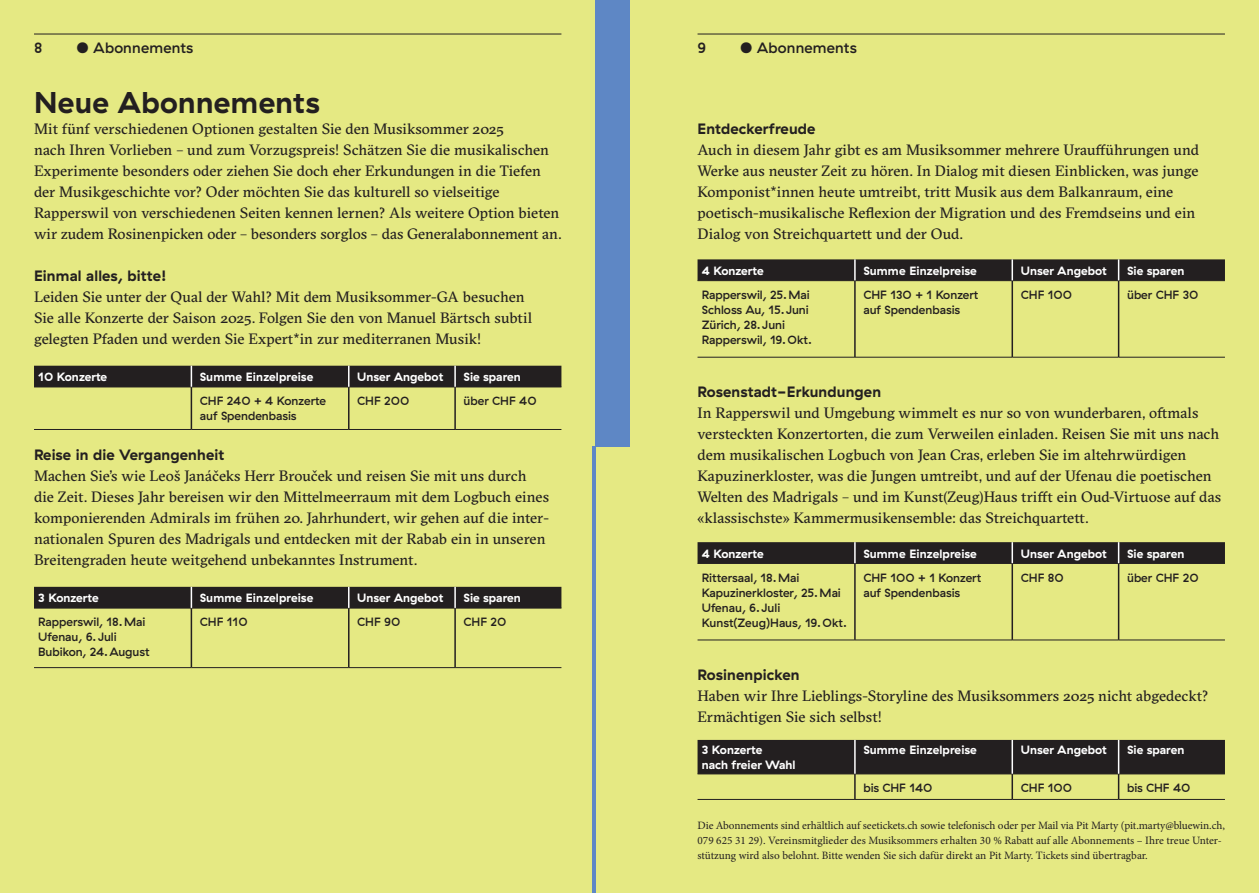
<style>
.page{position:relative;width:1259px;height:893px;background:#e5e983}
.page>*{position:absolute;margin:0;border:0;box-sizing:border-box;transform-origin:0 0}
.t1{font:700 30px "GT Haptik";letter-spacing:.01em;color:#231f20}
.t2{font:15px/21px "GT Sectra";color:#231f20}
.t3{font:700 15px "GT Haptik";letter-spacing:.01em;color:#231f20}
.t4{font:500 15px "GT Haptik";letter-spacing:.01em;color:#231f20}
.t5{font:500 12px/15px "GT Haptik";color:#231f20}
.t6{font:700 12px/15px "GT Haptik";color:#fff}
.t7{font:11.25px/15px "Minion Pro";letter-spacing:-.005em;color:#231f20}
</style>
<div class="page">
<hr style="left:697px;top:34px;width:528px;height:1px;background:#231f20">
<hr style="left:34px;top:34px;width:527px;height:1px;background:#231f20">
<hr style="left:34px;top:387px;width:157px;height:1px;background:#231f20">
<hr style="left:191px;top:387px;width:158px;height:1px;background:#231f20">
<hr style="left:349px;top:387px;width:106px;height:1px;background:#231f20">
<hr style="left:455px;top:387px;width:106px;height:1px;background:#231f20">
<hr style="left:34px;top:429px;width:157px;height:1px;background:#231f20">
<hr style="left:191px;top:429px;width:158px;height:1px;background:#231f20">
<hr style="left:349px;top:429px;width:106px;height:1px;background:#231f20">
<hr style="left:455px;top:429px;width:106px;height:1px;background:#231f20">
<div style="left:34px;top:366px;width:527px;height:21px;background:#231f20"></div>
<hr style="left:454px;top:366px;width:2px;height:21px;background:#fff">
<hr style="left:191px;top:387px;width:1px;height:42px;background:#231f20">
<hr style="left:348px;top:387px;width:1px;height:42px;background:#231f20">
<hr style="left:454px;top:387px;width:2px;height:42px;background:#231f20">
<div style="left:595px;top:0;width:34px;height:446px;background:#5e87c5"></div>
<hr style="left:592px;top:446px;width:3px;height:447px;background:#5e87c5">
<hr style="left:34px;top:608px;width:157px;height:1px;background:#231f20">
<hr style="left:191px;top:608px;width:158px;height:1px;background:#231f20">
<hr style="left:349px;top:608px;width:106px;height:1px;background:#231f20">
<hr style="left:455px;top:608px;width:106px;height:1px;background:#231f20">
<hr style="left:34px;top:667px;width:157px;height:1px;background:#231f20">
<hr style="left:191px;top:667px;width:158px;height:1px;background:#231f20">
<hr style="left:349px;top:667px;width:106px;height:1px;background:#231f20">
<hr style="left:455px;top:667px;width:106px;height:1px;background:#231f20">
<div style="left:34px;top:587px;width:527px;height:21px;background:#231f20"></div>
<hr style="left:454px;top:587px;width:2px;height:21px;background:#fff">
<hr style="left:191px;top:608px;width:1px;height:59px;background:#231f20">
<hr style="left:348px;top:608px;width:1px;height:59px;background:#231f20">
<hr style="left:454px;top:608px;width:2px;height:59px;background:#231f20">
<hr style="left:697px;top:357px;width:158px;height:1px;background:#231f20">
<hr style="left:855px;top:357px;width:157px;height:1px;background:#231f20">
<hr style="left:1012px;top:357px;width:106px;height:1px;background:#231f20">
<hr style="left:1118px;top:357px;width:107px;height:1px;background:#231f20">
<svg style="left:697px;top:259px;width:528px;height:22px;background:#282423"></svg>
<hr style="left:854px;top:281px;width:1px;height:76px;background:#231f20">
<hr style="left:1011px;top:281px;width:2px;height:76px;background:#231f20">
<hr style="left:1118px;top:281px;width:1px;height:76px;background:#231f20">
<hr style="left:697px;top:563px;width:158px;height:1px;background:#231f20">
<hr style="left:855px;top:563px;width:157px;height:1px;background:#231f20">
<hr style="left:1012px;top:563px;width:106px;height:1px;background:#231f20">
<hr style="left:1118px;top:563px;width:107px;height:1px;background:#231f20">
<hr style="left:697px;top:640px;width:158px;height:1px;background:#231f20">
<hr style="left:855px;top:640px;width:157px;height:1px;background:#231f20">
<hr style="left:1012px;top:640px;width:106px;height:1px;background:#231f20">
<hr style="left:1118px;top:640px;width:107px;height:1px;background:#231f20">
<div style="left:697px;top:542px;width:528px;height:21px;background:#231f20"></div>
<hr style="left:854px;top:564px;width:1px;height:76px;background:#231f20">
<hr style="left:1011px;top:564px;width:2px;height:76px;background:#231f20">
<hr style="left:1118px;top:564px;width:1px;height:76px;background:#231f20">
<hr style="left:697px;top:799px;width:158px;height:1px;background:#231f20">
<hr style="left:855px;top:799px;width:157px;height:1px;background:#231f20">
<hr style="left:1012px;top:799px;width:106px;height:1px;background:#231f20">
<hr style="left:1118px;top:799px;width:107px;height:1px;background:#231f20">
<svg style="left:697px;top:740px;width:528px;height:59px"></svg>
<p class="t4" style="left:34px;top:39px;width:10px">8</p>
<p class="t4" style="left:93px;top:39px;width:101px">Abonnements</p>
<p class="t4" style="left:697px;top:39px;width:10px">9</p>
<p class="t4" style="left:757px;top:39px;width:101px">Abonnements</p>
<h1 class="t1" style="left:34px;top:84px;width:287px">Neue Abonnements</h1>
<p class="t2" style="left:34px;top:119px;width:529px">Mit fünf verschiedenen Optionen gestalten Sie den Musiksommer 2025<br>nach Ihren Vorlieben – und zum Vorzugspreis! Schätzen Sie die musikalischen Experimente besonders oder ziehen Sie doch eher Erkundungen in die Tiefen der Musikgeschichte vor? Oder möchten Sie das kulturell so vielseitige Rapperswil von verschiedenen Seiten kennen lernen? Als weitere Option bieten wir zudem Rosinenpicken oder – besonders sorglos – das Generalabonnement an.</p>
<p class="t3" style="left:34px;top:267px;width:134px">Einmal alles, bitte!</p>
<p class="t2" style="left:34px;top:287px;width:499px">Leiden Sie unter der Qual der Wahl? Mit dem Musiksommer-GA besuchen<br>Sie alle Konzerte der Saison 2025. Folgen Sie den von Manuel Bärtsch subtil gelegten Pfaden und werden Sie Expert*in zur mediterranen Musik!</p>
<p class="t6" style="left:38px;top:370px;width:70px">10 Konzerte</p>
<p class="t6" style="left:200px;top:370px;width:115px">Summe Einzelpreise</p>
<p class="t6" style="left:357px;top:370px;width:88px">Unser Angebot</p>
<p class="t6" style="left:463px;top:370px;width:59px">Sie sparen</p>
<p class="t5" style="left:200px;top:393px;width:128px">CHF 240 + 4 Konzerte auf Spendenbasis</p>
<p class="t5" style="left:357px;top:393px;width:54px">CHF 200</p>
<p class="t5" style="left:463px;top:393px;width:75px">über CHF 40</p>
<p class="t3" style="left:34px;top:445px;width:192px">Reise in die Vergangenheit</p>
<p class="t2" style="left:34px;top:465px;width:517px">Machen Sie’s wie Leoš Janáčeks Herr Brouček und reisen Sie mit uns durch die Zeit. Dieses Jahr bereisen wir den Mittelmeerraum mit dem Logbuch eines komponierenden Admirals im frühen 20. Jahrhundert, wir gehen auf die inter&shy;nationalen Spuren des Madrigals und entdecken mit der Rabab ein in unseren Breitengraden heute weitgehend unbekanntes Instrument.</p>
<p class="t6" style="left:38px;top:591px;width:62px">3 Konzerte</p>
<p class="t6" style="left:200px;top:591px;width:115px">Summe Einzelpreise</p>
<p class="t6" style="left:357px;top:591px;width:88px">Unser Angebot</p>
<p class="t6" style="left:463px;top:591px;width:59px">Sie sparen</p>
<p class="t5" style="left:38px;top:615px;width:113px">Rapperswil, 18.Mai<br>Ufenau, 6.Juli<br>Bubikon, 24.August</p>
<p class="t5" style="left:200px;top:615px;width:49px">CHF 110</p>
<p class="t5" style="left:357px;top:615px;width:45px">CHF 90</p>
<p class="t5" style="left:463px;top:615px;width:44px">CHF 20</p>
<p class="t3" style="left:697px;top:120px;width:120px">Entdeckerfreude</p>
<p class="t2" style="left:697px;top:140px;width:503px">Auch in diesem Jahr gibt es am Musiksommer mehrere Uraufführungen und Werke aus neuster Zeit zu hören. In Dialog mit diesen Einblicken, was junge Komponist*innen heute umtreibt, tritt Musik aus dem Balkanraum, eine poetisch-musikalische Reflexion der Migration und des Fremdseins und ein Dialog von Streichquartett und der Oud.</p>
<p class="t6" style="left:702px;top:263px;width:63px">4 Konzerte</p>
<p class="t6" style="left:863px;top:263px;width:115px">Summe Einzelpreise</p>
<p class="t6" style="left:1020px;top:263px;width:88px">Unser Angebot</p>
<p class="t6" style="left:1127px;top:263px;width:59px">Sie sparen</p>
<p class="t5" style="left:702px;top:287px;width:112px">Rapperswil, 25.Mai<br>Schloss Au, 15.Juni<br>Zürich, 28.Juni<br>Rapperswil, 19.Okt.</p>
<p class="t5" style="left:863px;top:287px;width:117px">CHF 130 + 1 Konzert auf Spendenbasis</p>
<p class="t5" style="left:1020px;top:287px;width:53px">CHF 100</p>
<p class="t5" style="left:1127px;top:287px;width:73px">über CHF 30</p>
<p class="t3" style="left:697px;top:382px;width:185px">Rosenstadt-Erkundungen</p>
<p class="t2" style="left:697px;top:402px;width:525px">In Rapperswil und Umgebung wimmelt es nur so von wunderbaren, oftmals versteckten Konzertorten, die zum Verweilen einladen. Reisen Sie mit uns nach dem musikalischen Logbuch von Jean Cras, erleben Sie im altehrwürdigen Kapuzinerkloster, was die Jungen umtreibt, und auf der Ufenau die poetischen Welten des Madrigals – und im Kunst(Zeug)Haus trifft ein Oud-Virtuose auf das «klassischste» Kammermusikensemble: das Streichquartett.</p>
<p class="t6" style="left:702px;top:546px;width:63px">4 Konzerte</p>
<p class="t6" style="left:863px;top:546px;width:115px">Summe Einzelpreise</p>
<p class="t6" style="left:1020px;top:546px;width:88px">Unser Angebot</p>
<p class="t6" style="left:1127px;top:546px;width:59px">Sie sparen</p>
<p class="t5" style="left:702px;top:570px;width:147px">Rittersaal, 18.Mai<br>Kapuzinerkloster, 25.Mai<br>Ufenau, 6.Juli<br>Kunst(Zeug)Haus, 19.Okt.</p>
<p class="t5" style="left:863px;top:570px;width:119px">CHF 100 + 1 Konzert auf Spendenbasis</p>
<p class="t5" style="left:1020px;top:570px;width:44px">CHF 80</p>
<p class="t5" style="left:1127px;top:570px;width:73px">über CHF 20</p>
<p class="t3" style="left:697px;top:666px;width:104px">Rosinenpicken</p>
<p class="t2" style="left:697px;top:686px;width:512px">Haben wir Ihre Lieblings-Storyline des Musiksommers 2025 nicht abgedeckt?<br>Ermächtigen Sie sich selbst!</p>
<p class="t6" style="left:702px;top:742px;width:95px">3 Konzerte<br>nach freier Wahl</p>
<p class="t6" style="left:863px;top:742px;width:115px">Summe Einzelpreise</p>
<p class="t6" style="left:1020px;top:742px;width:88px">Unser Angebot</p>
<p class="t6" style="left:1127px;top:742px;width:59px">Sie sparen</p>
<p class="t5" style="left:863px;top:780px;width:71px">bis CHF 140</p>
<p class="t5" style="left:1020px;top:780px;width:53px">CHF 100</p>
<p class="t5" style="left:1127px;top:780px;width:65px">bis CHF 40</p>
<p class="t7" style="left:697px;top:818px;width:529px">Die Abonnements sind erhältlich auf seetickets.ch sowie telefonisch oder per Mail via Pit Marty (pit.marty@bluewin.ch,<br>079 625 31 29). Vereinsmitglieder des Musiksommers erhalten 30 % Rabatt auf alle Abonnements – Ihre treue Unter&shy;stützung wird also belohnt. Bitte wenden Sie sich dafür direkt an Pit Marty. Tickets sind übertragbar.</p>
</div>
